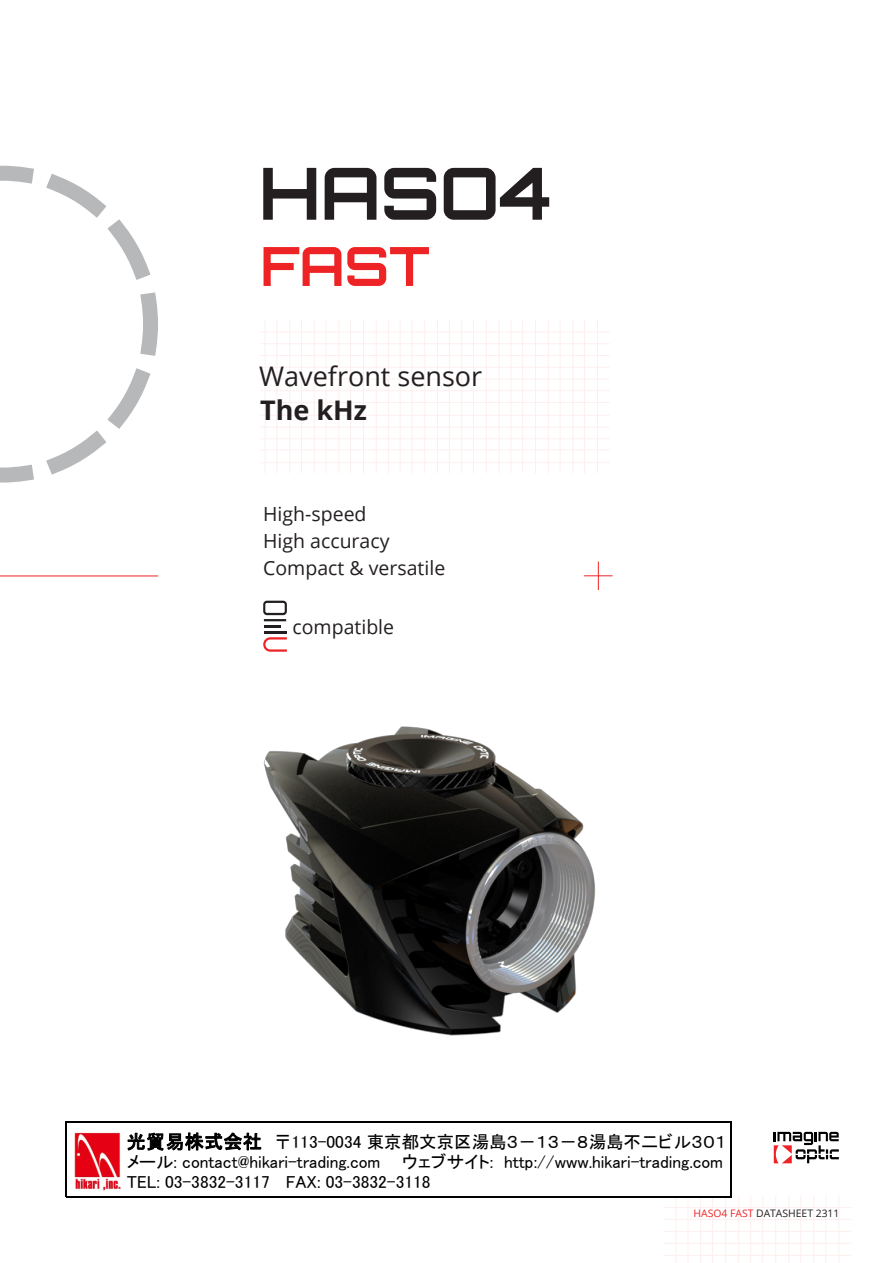
<style>
.page{position:relative;width:893px;height:1263px;background:#fff}
.page>*{position:absolute;margin:0;border:0;box-sizing:border-box;transform-origin:0 0}
.t1{font:700 72px "Orbitron";color:#231f20}
.t2{font:700 54px "Orbitron";color:#ee2326}
.t3{font:27px "Open Sans";color:#231f20}
.t4{font:700 27px "Open Sans";color:#231f20}
.t5{font:19.5px "Open Sans";color:#231f20}
.t6{font:17.4px/19.8px "MS P Gothic";color:#000}
.t7{font:10.35px "Open Sans";color:#231f20}
.s1{font-size:19.05px}
.s2{color:#ee2326}
</style>
<div class="page">
<svg style="left:0;top:165px;width:158px;height:318px"></svg>
<hr style="left:0;top:576px;width:158px;height:1px;background:#ee2326">
<svg style="left:584px;top:562px;width:28px;height:28px"></svg>
<hr style="left:597px;top:320px;width:1px;height:153px;background:#e9342b">
<hr style="left:584px;top:320px;width:1px;height:153px;background:#e9342b">
<hr style="left:573px;top:320px;width:1px;height:153px;background:#e9342b">
<hr style="left:560px;top:320px;width:1px;height:153px;background:#e9342b">
<hr style="left:548px;top:320px;width:1px;height:153px;background:#e9342b">
<hr style="left:535px;top:320px;width:1px;height:153px;background:#e9342b">
<hr style="left:522px;top:320px;width:1px;height:153px;background:#e9342b">
<hr style="left:511px;top:320px;width:1px;height:153px;background:#e9342b">
<hr style="left:499px;top:320px;width:1px;height:153px;background:#e9342b">
<hr style="left:486px;top:320px;width:1px;height:153px;background:#e9342b">
<hr style="left:473px;top:320px;width:1px;height:153px;background:#e9342b">
<hr style="left:461px;top:320px;width:1px;height:153px;background:#e9342b">
<hr style="left:449px;top:320px;width:1px;height:153px;background:#e9342b">
<hr style="left:437px;top:320px;width:1px;height:153px;background:#e9342b">
<hr style="left:424px;top:320px;width:1px;height:153px;background:#e9342b">
<hr style="left:412px;top:320px;width:1px;height:153px;background:#e9342b">
<hr style="left:400px;top:320px;width:1px;height:153px;background:#e9342b">
<hr style="left:388px;top:320px;width:1px;height:153px;background:#e9342b">
<hr style="left:376px;top:320px;width:1px;height:153px;background:#e9342b">
<hr style="left:363px;top:320px;width:1px;height:153px;background:#e9342b">
<hr style="left:350px;top:320px;width:1px;height:153px;background:#e9342b">
<hr style="left:339px;top:320px;width:1px;height:153px;background:#e9342b">
<hr style="left:326px;top:320px;width:1px;height:153px;background:#e9342b">
<hr style="left:314px;top:320px;width:1px;height:153px;background:#e9342b">
<hr style="left:301px;top:320px;width:1px;height:153px;background:#e9342b">
<hr style="left:289px;top:320px;width:1px;height:153px;background:#e9342b">
<hr style="left:277px;top:320px;width:1px;height:153px;background:#e9342b">
<hr style="left:265px;top:320px;width:1px;height:153px;background:#e9342b">
<hr style="left:260px;top:462px;width:350px;height:1px;background:#e9342b">
<hr style="left:260px;top:450px;width:350px;height:1px;background:#e9342b">
<hr style="left:260px;top:439px;width:350px;height:1px;background:#e9342b">
<hr style="left:260px;top:427px;width:350px;height:1px;background:#e9342b">
<hr style="left:260px;top:415px;width:350px;height:1px;background:#e9342b">
<hr style="left:260px;top:402px;width:350px;height:1px;background:#e9342b">
<hr style="left:260px;top:390px;width:350px;height:1px;background:#e9342b">
<hr style="left:260px;top:379px;width:350px;height:1px;background:#e9342b">
<hr style="left:260px;top:367px;width:350px;height:1px;background:#e9342b">
<hr style="left:260px;top:355px;width:350px;height:1px;background:#e9342b">
<hr style="left:260px;top:343px;width:350px;height:1px;background:#e9342b">
<hr style="left:260px;top:332px;width:350px;height:1px;background:#e9342b">
<svg style="left:263px;top:601px;width:24px;height:14px"></svg>
<hr style="left:264px;top:631px;width:22px;height:2px;background:#231f20">
<svg style="left:264px;top:625px;width:16px;height:2px"></svg>
<hr style="left:264px;top:619px;width:22px;height:2px;background:#231f20">
<svg style="left:263px;top:637px;width:24px;height:15px"></svg>
<hr style="left:839px;top:1195px;width:1px;height:68px;background:#e9342b">
<hr style="left:825px;top:1195px;width:1px;height:68px;background:#e9342b">
<hr style="left:814px;top:1195px;width:1px;height:68px;background:#e9342b">
<hr style="left:800px;top:1195px;width:1px;height:68px;background:#e9342b">
<hr style="left:788px;top:1195px;width:1px;height:68px;background:#e9342b">
<hr style="left:775px;top:1195px;width:1px;height:68px;background:#e9342b">
<hr style="left:762px;top:1195px;width:1px;height:68px;background:#e9342b">
<hr style="left:750px;top:1195px;width:1px;height:68px;background:#e9342b">
<hr style="left:738px;top:1195px;width:1px;height:68px;background:#e9342b">
<hr style="left:725px;top:1195px;width:1px;height:68px;background:#e9342b">
<hr style="left:712px;top:1195px;width:1px;height:68px;background:#e9342b">
<hr style="left:700px;top:1195px;width:1px;height:68px;background:#e9342b">
<hr style="left:688px;top:1195px;width:1px;height:68px;background:#e9342b">
<hr style="left:676px;top:1195px;width:1px;height:68px;background:#e9342b">
<hr style="left:664px;top:1255px;width:187px;height:1px;background:#e9342b">
<hr style="left:664px;top:1243px;width:187px;height:1px;background:#e9342b">
<hr style="left:664px;top:1231px;width:187px;height:1px;background:#e9342b">
<hr style="left:664px;top:1219px;width:187px;height:1px;background:#e9342b">
<hr style="left:664px;top:1207px;width:187px;height:1px;background:#e9342b">
<svg style="left:774px;top:1132px;width:65px;height:31px"></svg>
<img style="left:263px;top:726px;width:333px;height:310px">
<hr style="left:65px;top:1121px;width:2px;height:76px;background:#000">
<hr style="left:730px;top:1123px;width:2px;height:74px;background:#000">
<hr style="left:67px;top:1121px;width:665px;height:2px;background:#000">
<hr style="left:67px;top:1196px;width:665px;height:1px;background:#000">
<img style="left:74px;top:1132px;width:47px;height:59px">
<p class="t1" style="left:259px;top:150px;width:294px">HASO4</p>
<p class="t2" style="left:260px;top:234px;width:171px">FAST</p>
<p class="t3" style="left:259px;top:358px;width:225px">Wavefront sensor</p>
<p class="t4" style="left:260px;top:392px;width:108px">The kHz</p>
<p class="t5" style="left:263px;top:500px;width:105px">High-speed</p>
<p class="t5" style="left:263px;top:527px;width:128px">High accuracy</p>
<p class="t5" style="left:263px;top:554px;width:184px">Compact &amp; versatile</p>
<p class="t5" style="left:293px;top:613px;width:103px">compatible</p>
<p class="t6" style="left:127px;top:1132px;width:601px"><span class="s1">光貿易株式会社</span>　〒113-0034 東京都文京区湯島３－１３－８湯島不二ビル３０１メール: contact@hikari-trading.com ウェブサイト: http://www.hikari-trading.com<br>TEL: 03-3832-3117 FAX: 03-3832-3118</p>
<p class="t7" style="left:694px;top:1206px;width:147px"><span class="s2">HASO4 FAST</span> DATASHEET 2311</p>
</div>
